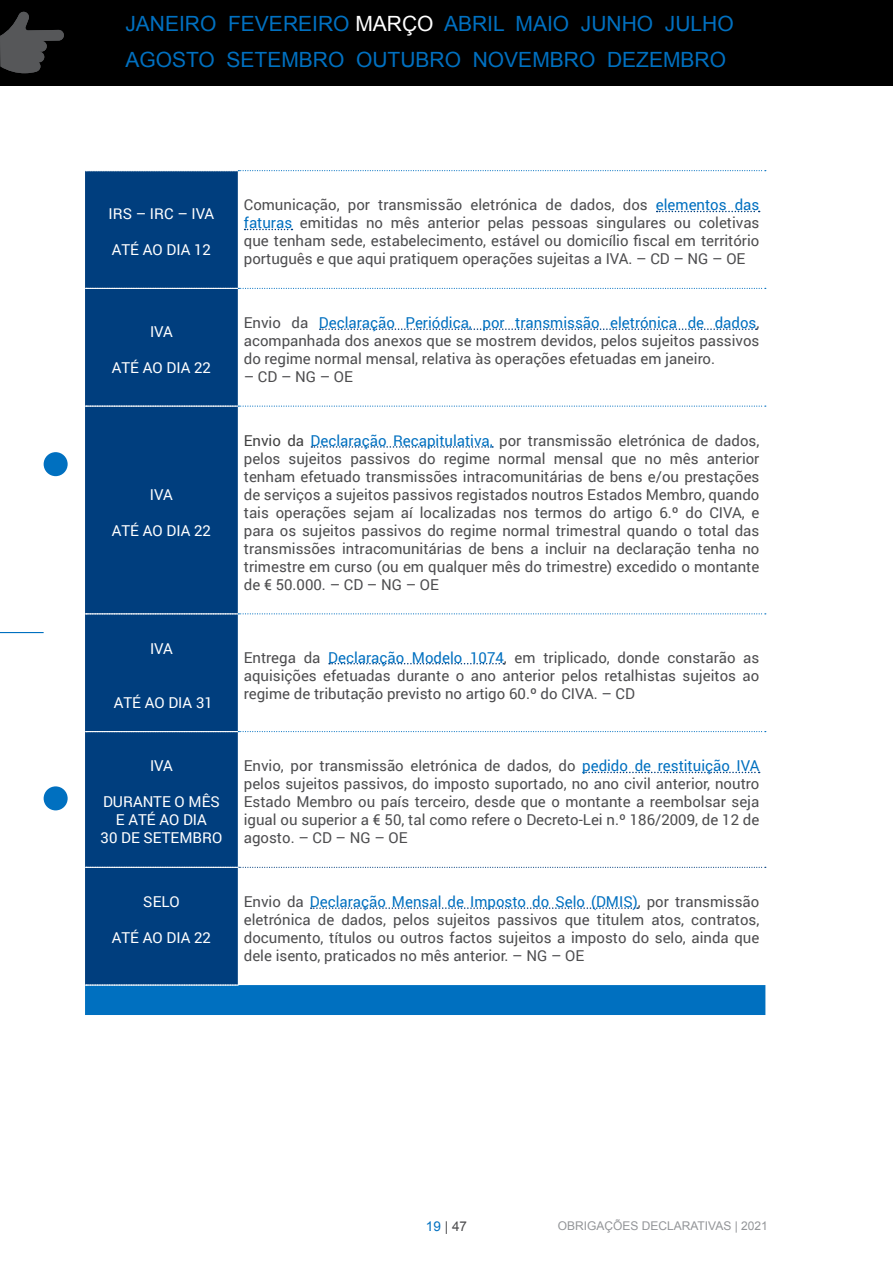
<style>
.page{position:relative;width:893px;height:1263px;background:#fff}
.page>*{position:absolute;margin:0;border:0;box-sizing:border-box;transform-origin:0 0}
.t1{font:21px/36px "Arial";color:#0070c0}
.t2{font:15px/18px "Roboto";color:#4d4d4f;text-align:justify}
.t3{font:15px/18px "Roboto";color:#fff;text-align:center}
.t4{font:13.5px "Arial";color:#4d4d4f}
.t5{font:12px "Arial";color:#939598}
.s1{color:#fff}
.s2{color:#0070c0}
.s3{color:#404040}
</style>
<div class="page">
<div style="left:44px;top:452px;width:24px;height:24px;background:#0070c0;border-radius:50%"></div>
<div style="left:44px;top:786px;width:24px;height:24px;background:#0070c0;border-radius:50%"></div>
<hr style="left:0;top:632px;width:44px;height:1px;background:#0070c0">
<div style="left:0;top:0;width:893px;height:85px;background:#000"></div>
<svg style="left:0;top:12px;width:64px;height:61px"></svg>
<div style="left:85px;top:171px;width:153px;height:813px;background:#003e7e"></div>
<svg style="left:237px;top:170px;width:529px;height:1px"></svg>
<svg style="left:86px;top:288px;width:680px;height:1px"></svg>
<svg style="left:86px;top:406px;width:680px;height:1px"></svg>
<svg style="left:86px;top:613px;width:680px;height:1px"></svg>
<svg style="left:86px;top:731px;width:680px;height:1px"></svg>
<svg style="left:86px;top:867px;width:680px;height:1px"></svg>
<svg style="left:85px;top:984px;width:680px;height:31px;background:#0975c2"></svg>
<svg style="left:657px;top:211px;width:103px;height:1px"></svg>
<svg style="left:245px;top:229px;width:47px;height:1px"></svg>
<svg style="left:320px;top:328px;width:437px;height:2px"></svg>
<svg style="left:311px;top:446px;width:182px;height:2px"></svg>
<svg style="left:329px;top:663px;width:175px;height:1px"></svg>
<svg style="left:583px;top:772px;width:177px;height:1px"></svg>
<svg style="left:311px;top:907px;width:327px;height:2px"></svg>
<h1 class="t1" style="left:125px;top:6px;width:610px">JANEIRO FEVEREIRO <span class="s1">MARÇO</span> ABRIL MAIO JUNHO JULHO<br>AGOSTO SETEMBRO OUTUBRO NOVEMBRO DEZEMBRO</h1>
<p class="t3" style="left:109px;top:204px;width:107px">IRS – IRC – IVA</p>
<p class="t3" style="left:112px;top:240px;width:101px">ATÉ AO DIA 12</p>
<p class="t3" style="left:150px;top:322px;width:24px">IVA</p>
<p class="t3" style="left:112px;top:358px;width:101px">ATÉ AO DIA 22</p>
<p class="t3" style="left:150px;top:485px;width:24px">IVA</p>
<p class="t3" style="left:112px;top:521px;width:101px">ATÉ AO DIA 22</p>
<p class="t3" style="left:150px;top:639px;width:24px">IVA</p>
<p class="t3" style="left:114px;top:693px;width:101px">ATÉ AO DIA 31</p>
<p class="t3" style="left:150px;top:756px;width:24px">IVA</p>
<p class="t3" style="left:101px;top:792px;width:123px">DURANTE O MÊS<br>E ATÉ AO DIA<br>30 DE SETEMBRO</p>
<p class="t3" style="left:143px;top:892px;width:38px">SELO</p>
<p class="t3" style="left:112px;top:928px;width:101px">ATÉ AO DIA 22</p>
<p class="t2" style="left:244px;top:195px;width:517px">Comunicação, por transmissão eletrónica de dados, dos <span class="s2">elementos das faturas</span> emitidas no mês anterior pelas pessoas singulares ou coletivas que tenham sede, estabelecimento, estável ou domicílio fiscal em território português e que aqui pratiquem operações sujeitas a IVA. – CD – NG – OE</p>
<p class="t2" style="left:244px;top:313px;width:517px">Envio da <span class="s2">Declaração Periódica, por transmissão eletrónica de dados</span>, acompanhada dos anexos que se mostrem devidos, pelos sujeitos passivos do regime normal mensal, relativa às operações efetuadas em janeiro.</p>
<p class="t2" style="left:244px;top:367px;width:111px">– CD – NG – OE</p>
<p class="t2" style="left:244px;top:431px;width:517px"><span class="s3">Envio da</span> <span class="s2">Declaração Recapitulativa,</span> por transmissão eletrónica de dados, pelos sujeitos passivos do regime normal mensal que no mês anterior tenham efetuado transmissões intracomunitárias de bens e/ou prestações de serviços a sujeitos passivos registados noutros Estados Membro, quando tais operações sejam aí localizadas nos termos do artigo 6.º do CIVA, e para os sujeitos passivos do regime normal trimestral quando o total das transmissões intracomunitárias de bens a incluir na declaração tenha no trimestre em curso (ou em qualquer mês do trimestre) excedido o montante de € 50.000. – CD – NG – OE</p>
<p class="t2" style="left:244px;top:648px;width:517px">Entrega da <span class="s2">Declaração Modelo 1074</span>, em triplicado, donde constarão as aquisições efetuadas durante o ano anterior pelos retalhistas sujeitos ao regime de tributação previsto no artigo 60.º do CIVA. – CD</p>
<p class="t2" style="left:244px;top:756px;width:517px">Envio, por transmissão eletrónica de dados, do <span class="s2">pedido de restituição IVA </span>pelos sujeitos passivos, do imposto suportado, no ano civil anterior, noutro Estado Membro ou país terceiro, desde que o montante a reembolsar seja igual ou superior a € 50, tal como refere o Decreto-Lei n.º 186/2009, de 12 de agosto. – CD – NG – OE</p>
<p class="t2" style="left:244px;top:892px;width:517px">Envio da <span class="s2">Declaração Mensal de Imposto do Selo (DMIS)</span>, por transmissão eletrónica de dados, pelos sujeitos passivos que titulem atos, contratos, documento, títulos ou outros factos sujeitos a imposto do selo, ainda que dele isento, praticados no mês anterior. – NG – OE</p>
<p class="t4" style="left:426px;top:1218px;width:43px"><span class="s2">19</span> | 47</p>
<p class="t5" style="left:558px;top:1218px;width:212px">OBRIGAÇÕES DECLARATIVAS | 2021</p>
</div>
